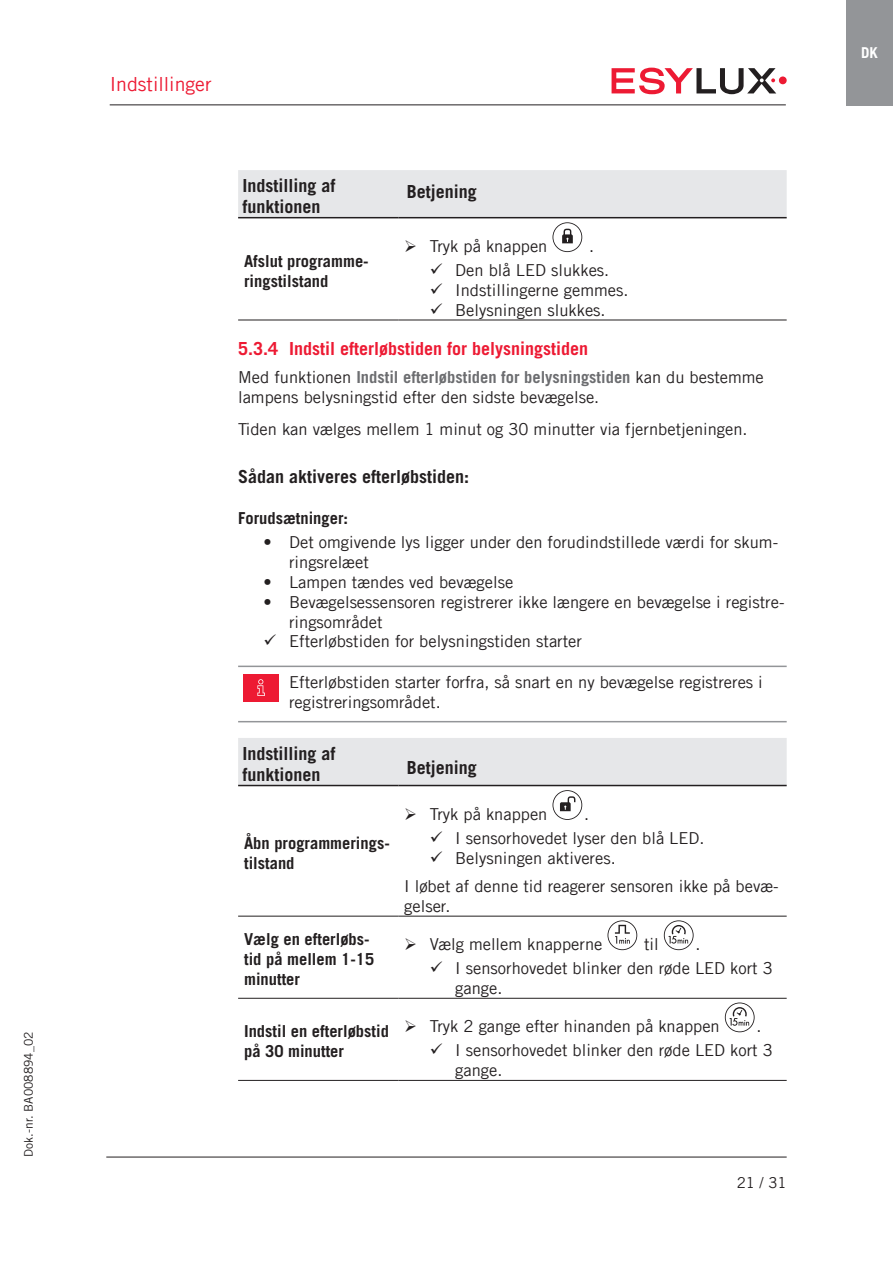
<style>
.page{position:relative;width:893px;height:1263px;background:#fff}
.page>*{position:absolute;margin:0;border:0;box-sizing:border-box;transform-origin:0 0}
.t1{font:19.5px "Trade Gothic LT Com";color:#ed1a33}
.t2{font:700 18px/21.6px "Trade Gothic LT Com";color:#231f20}
.t3{font:700 18px "Trade Gothic LT Com";color:#ed1a33}
.t4{font:16.5px/19.8px "Trade Gothic LT Com";color:#231f20}
.t5{font:700 16.5px/19.8px "Trade Gothic LT Com";color:#231f20}
.t6{font:15px "Trade Gothic LT Com";color:#231f20}
.t7{font:700 15px "Trade Gothic LT Com";color:#fff}
.t8{font:12px "Trade Gothic LT Com";color:#231f20}
.s1{font-weight:700;color:#6c6d70}
</style>
<div class="page">
<hr style="left:106px;top:1157px;width:681px;height:1px;background:#231f20">
<div style="left:779px;top:76px;width:8px;height:8px;background:#ed1a33;border-radius:50%"></div>
<svg style="left:612px;top:68px;width:164px;height:26px"></svg>
<hr style="left:110px;top:104px;width:676px;height:1px;background:#231f20">
<div style="left:846px;top:0;width:47px;height:105px;background:#939598"></div>
<hr style="left:238px;top:666px;width:549px;height:1px;background:#939598">
<hr style="left:238px;top:721px;width:549px;height:1px;background:#939598">
<hr style="left:238px;top:320px;width:160px;height:1px;background:#231f20">
<hr style="left:398px;top:320px;width:389px;height:1px;background:#231f20">
<hr style="left:238px;top:916px;width:160px;height:1px;background:#231f20">
<hr style="left:398px;top:916px;width:389px;height:1px;background:#231f20">
<hr style="left:238px;top:998px;width:160px;height:1px;background:#231f20">
<hr style="left:398px;top:998px;width:389px;height:1px;background:#231f20">
<hr style="left:238px;top:1080px;width:160px;height:1px;background:#231f20">
<hr style="left:398px;top:1080px;width:389px;height:1px;background:#231f20">
<svg style="left:607px;top:920px;width:30px;height:30px"></svg>
<svg style="left:664px;top:920px;width:30px;height:30px"></svg>
<svg style="left:725px;top:1002px;width:30px;height:30px"></svg>
<div style="left:243px;top:674px;width:36px;height:27px;background:#ed1a33"></div>
<svg style="left:257px;top:679px;width:8px;height:17px"></svg>
<svg style="left:238px;top:170px;width:549px;height:82px"></svg>
<svg style="left:238px;top:738px;width:549px;height:82px"></svg>
<p class="t8" style="left:21px;top:1157px;width:126px;rotate:-90deg">Dok.-nr. BA008894_02</p>
<p class="t1" style="left:110px;top:72px;width:103px">Indstillinger</p>
<p class="t2" style="left:242px;top:174px;width:95px">Indstilling af funktionen</p>
<p class="t2" style="left:407px;top:181px;width:72px">Betjening</p>
<p class="t4" style="left:430px;top:236px;width:119px">Tryk på knappen</p>
<p class="t4" style="left:455px;top:234px;width:155px;line-height:24px;text-indent:134px">.<br>Den blå LED slukkes.</p>
<p class="t4" style="left:455px;top:280px;width:175px">Indstillingerne gemmes.<br>Belysningen slukkes.</p>
<p class="t3" style="left:238px;top:337px;width:352px">5.3.4 Indstil efterløbstiden for belysningstiden</p>
<p class="t4" style="left:238px;top:367px;width:527px">Med funktionen <span class="s1">Indstil efterløbstiden for belysningstiden</span> kan du bestemme lampens belysningstid efter den sidste bevægelse.</p>
<p class="t4" style="left:238px;top:419px;width:511px">Tiden kan vælges mellem 1 minut og 30 minutter via fjernbetjeningen.</p>
<p class="t2" style="left:238px;top:466px;width:233px">Sådan aktiveres efterløbstiden:</p>
<p class="t5" style="left:238px;top:508px;width:111px">Forudsætninger:</p>
<p class="t4" style="left:289px;top:532px;width:490px;text-indent:-26px">• Det omgivende lys ligger under den forudindstillede værdi for skum&shy;ringsrelæet</p>
<p class="t4" style="left:264px;top:572px;width:251px">• Lampen tændes ved bevægelse</p>
<p class="t4" style="left:289px;top:592px;width:497px;text-indent:-25px">• Bevægelsessensoren registrerer ikke længere en bevægelse i registre&shy;ringsområdet<br>Efterløbstiden for belysningstiden starter</p>
<p class="t4" style="left:289px;top:672px;width:475px">Efterløbstiden starter forfra, så snart en ny bevægelse registreres i registreringsområdet.</p>
<p class="t2" style="left:242px;top:742px;width:95px">Indstilling af funktionen</p>
<p class="t5" style="left:244px;top:251px;width:126px">Afslut programme&shy;ringstilstand</p>
<p class="t2" style="left:407px;top:757px;width:72px">Betjening</p>
<p class="t5" style="left:244px;top:833px;width:147px">Åbn programmerings&shy;tilstand</p>
<p class="t4" style="left:430px;top:804px;width:119px">Tryk på knappen</p>
<p class="t4" style="left:455px;top:802px;width:251px;line-height:24px;text-indent:129px">.<br>I sensorhovedet lyser den blå LED.</p>
<p class="t4" style="left:404px;top:843px;width:376px;line-height:28.3px;text-indent:51px">Belysningen aktiveres.<br>I løbet af denne tid reagerer sensoren ikke på bevæ-</p>
<p class="t4" style="left:404px;top:896px;width:48px">gelser.</p>
<p class="t5" style="left:244px;top:929px;width:132px">Vælg en efterløbs&shy;tid på mellem 1-15 minutter</p>
<p class="t4" style="left:430px;top:934px;width:174px">Vælg mellem knapperne</p>
<p class="t4" style="left:644px;top:934px;width:16px">til</p>
<p class="t4" style="left:455px;top:932px;width:319px;line-height:24px;text-indent:240px">.<br>I sensorhovedet blinker den røde LED kort 3</p>
<p class="t4" style="left:455px;top:978px;width:49px">gange.</p>
<p class="t5" style="left:244px;top:1021px;width:146px">Indstil en efterløbstid på 30 minutter</p>
<p class="t4" style="left:430px;top:1016px;width:291px">Tryk 2 gange efter hinanden på knappen</p>
<p class="t4" style="left:455px;top:1014px;width:319px;line-height:24px;text-indent:301px">.<br>I sensorhovedet blinker den røde LED kort 3</p>
<p class="t4" style="left:455px;top:1060px;width:49px">gange.</p>
<p class="t6" style="left:737px;top:1174px;width:51px">21 / 31</p>
<p class="t7" style="left:861px;top:43px;width:18px">DK</p>
</div>
